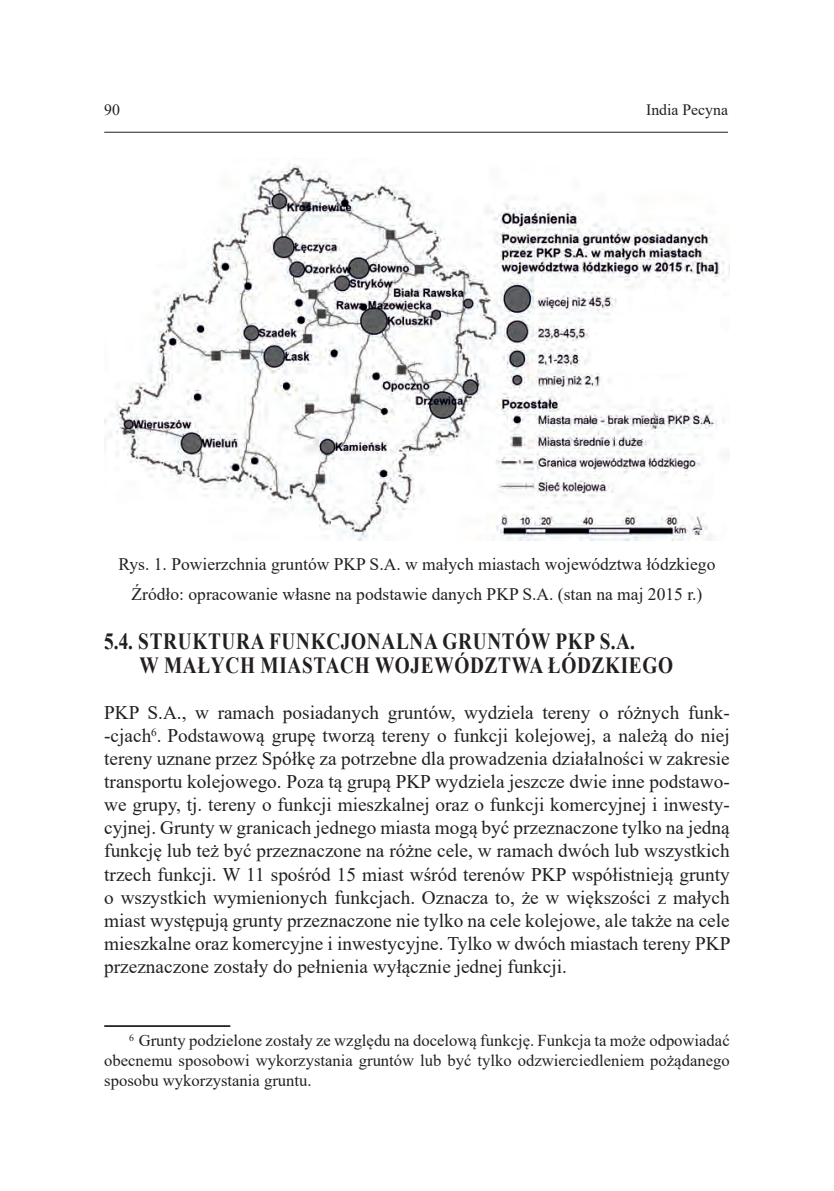
<style>
.page{position:relative;width:834px;height:1191px;background:#fff}
.page>*{position:absolute;margin:0;border:0;box-sizing:border-box;transform-origin:0 0}
.Podstawowy_11{font:700 23.1px "Times New Roman";letter-spacing:.035em;color:#231f20;scale:.83 1}
.Podstawowy_11-2{font:19.25px/23.1px "Times New Roman";color:#231f20;text-align:justify}
.Podstawowy_10{font:17.5px "Times New Roman";color:#231f20}
.t1{font:16.62px/19.9px "Times New Roman";color:#231f20;text-align:justify}
.t2{font:15.75px "Times New Roman";color:#231f20}
</style>
<div class="page">
<hr style="left:104px;top:132px;width:44px;height:1px;background:#231f20">
<hr style="left:148px;top:132px;width:579px;height:1px;background:#231f20">
<img style="left:104px;top:164px;width:625px;height:376px">
<hr style="left:104px;top:1025px;width:126px;height:2px;background:#231f20">
<p class="t2" style="left:104px;top:98px;width:17px">90</p>
<p class="t2" style="left:646px;top:98px;width:83px">India Pecyna</p>
<p class="Podstawowy_10" style="left:118px;top:552px;width:598px">Rys. 1. Powierzchnia gruntów PKP S.A. w małych miastach województwa łódzkiego</p>
<p class="Podstawowy_10" style="left:131px;top:581px;width:572px">Źródło: opracowanie własne na podstawie danych PKP S.A. (stan na maj 2015 r.)</p>
<p class="Podstawowy_11" style="left:104px;top:625px;width:641px">5.4. STRUKTURA FUNKCJONALNA GRUNTÓW PKP S.A.</p>
<p class="Podstawowy_11" style="left:140px;top:648px;width:644px">W MAŁYCH MIASTACH WOJEWÓDZTWA ŁÓDZKIEGO</p>
<p class="Podstawowy_11-2" style="left:104px;top:700px;width:627px">PKP S.A., w ramach posiadanych gruntów, wydziela tereny o różnych funk--cjach<sup>6</sup>.<sup>1</sup>Podstawową grupę tworzą tereny o funkcji kolejowej, a należą do niej tereny uznane przez Spółkę za potrzebne dla prowadzenia działalności w zakresie transportu kolejowego. Poza tą grupą PKP wydziela jeszcze dwie inne podstawo&shy;we grupy, tj. tereny o funkcji mieszkalnej oraz o funkcji komercyjnej i inwesty&shy;cyjnej. Grunty w granicach jednego miasta mogą być przeznaczone tylko na jedną funkcję lub też być przeznaczone na różne cele, w ramach dwóch lub wszystkich trzech funkcji. W 11 spośród 15 miast wśród terenów PKP współistnieją grunty o wszystkich wymienionych funkcjach. Oznacza to, że w większości z małych miast występują grunty przeznaczone nie tylko na cele kolejowe, ale także na cele mieszkalne oraz komercyjne i inwestycyjne. Tylko w dwóch miastach tereny PKP przeznaczone zostały do pełnienia wyłącznie jednej funkcji.</p>
<p class="t1" style="left:104px;top:1030px;width:627px;text-indent:25px"><sup>6</sup><sup>1</sup>Grunty podzielone zostały ze względu na docelową funkcję. Funkcja ta może odpowiadać obecnemu sposobowi wykorzystania gruntów lub być tylko odzwierciedleniem pożądanego sposobu wykorzystania gruntu.</p>
</div>
